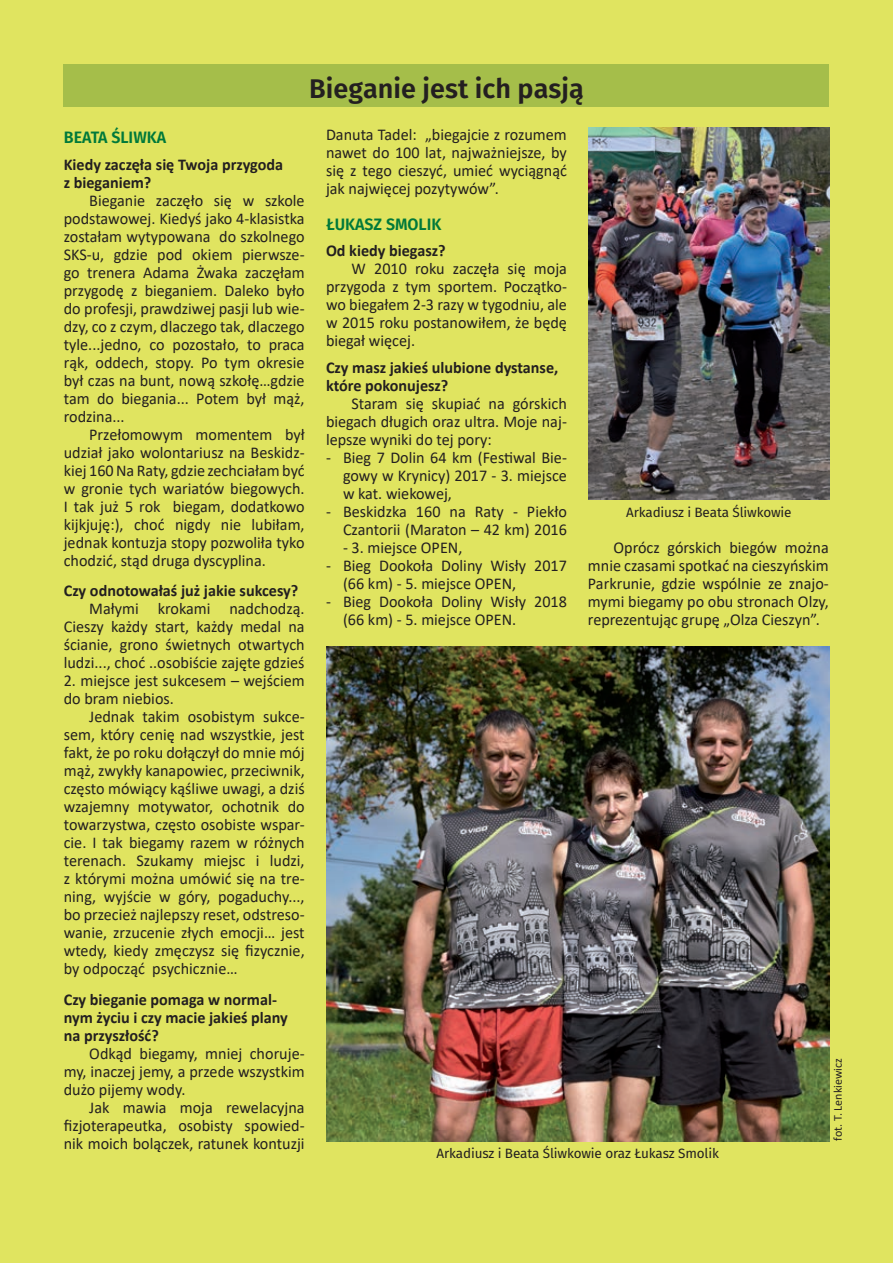
<style>
.page{position:relative;width:893px;height:1263px;background:#e0e460}
.page>*{position:absolute;margin:0;border:0;box-sizing:border-box;transform-origin:0 0}
.t1{font:600 27px "Fira Sans";color:#231f20}
.t2{font:16.5px/18px "Calibri";color:#231f20;text-align:justify}
.t3{font:700 16.5px/18px "Calibri";color:#231f20}
.t4{font:600 16.5px "Fira Sans";color:#00793a}
.t5{font:13.5px "Fira Sans";letter-spacing:-.01em;color:#231f20}
.t6{font:12px "Calibri";color:#231f20}
</style>
<div class="page">
<div style="left:64px;top:64px;width:765px;height:42px;background:#a5be4a"></div>
<img style="left:588px;top:128px;width:241px;height:372px">
<img style="left:326px;top:646px;width:503px;height:496px">
<h1 class="t1" style="left:309px;top:66px;width:276px">Bieganie jest ich pasją</h1>
<p class="t4" style="left:64px;top:124px;width:104px">BEATA ŚLIWKA</p>
<p class="t3" style="left:64px;top:155px;width:221px">Kiedy zaczęła się Twoja przygoda z bieganiem?</p>
<p class="t2" style="left:64px;top:191px;width:242px;text-indent:26px">Bieganie zaczęło się w szkole podstawowej. Kiedyś jako 4-klasistka zostałam wytypowana do szkolnego SKS-u, gdzie pod okiem pierwsze&shy;go trenera Adama Żwaka zaczęłam przygodę z bieganiem. Daleko było do profesji, prawdziwej pasji lub wie&shy;dzy, co z czym, dlaczego tak, dlaczego tyle...jedno, co pozostało, to praca rąk, oddech, stopy. Po tym okresie był czas na bunt, nową szkołę…gdzie tam do biegania... Potem był mąż, rodzina...</p>
<p class="t2" style="left:64px;top:425px;width:242px;text-indent:26px">Przełomowym momentem był udział jako wolontariusz na Beskidz&shy;kiej 160 Na Raty, gdzie zechciałam być w gronie tych wariatów biegowych.<br>I tak już 5 rok biegam, dodatkowo kijkjuję:), choć nigdy nie lubiłam, jednak kontuzja stopy pozwoliła tyko chodzić, stąd druga dyscyplina.</p>
<p class="t3" style="left:64px;top:582px;width:236px">Czy odnotowałaś już jakie sukcesy?</p>
<p class="t2" style="left:64px;top:599px;width:242px;text-indent:26px">Małymi krokami nadchodzą.<br>Cieszy każdy start, każdy medal na ścianie, grono świetnych otwartych ludzi..., choć ..osobiście zajęte gdzieś</p>
<p class="t2" style="left:64px;top:671px;width:242px">2. miejsce jest sukcesem – wejściem do bram niebios.</p>
<p class="t2" style="left:64px;top:707px;width:242px;text-indent:26px">Jednak takim osobistym sukce&shy;sem, który cenię nad wszystkie, jest fakt, że po roku dołączył do mnie mój mąż, zwykły kanapowiec, przeciwnik, często mówiący kąśliwe uwagi, a dziś wzajemny motywator, ochotnik do towarzystwa, często osobiste wspar&shy;cie. I tak biegamy razem w różnych terenach. Szukamy miejsc i ludzi, z którymi można umówić się na tre&shy;ning, wyjście w góry, pogaduchy..., bo przecież najlepszy reset, odstreso&shy;wanie, zrzucenie złych emocji… jest wtedy, kiedy zmęczysz się fizycznie, by odpocząć psychicznie…</p>
<p class="t3" style="left:64px;top:990px;width:226px">Czy bieganie pomaga w normal&shy;nym życiu i czy macie jakieś plany na przyszłość?</p>
<p class="t2" style="left:64px;top:1044px;width:242px;text-indent:26px">Odkąd biegamy, mniej choruje&shy;my, inaczej jemy, a przede wszystkim dużo pijemy wody.</p>
<p class="t2" style="left:64px;top:1098px;width:242px;text-indent:26px">Jak mawia moja rewelacyjna fizjoterapeutka, osobisty spowied&shy;nik moich bolączek, ratunek kontuzji</p>
<p class="t2" style="left:326px;top:125px;width:242px">Danuta Tadel: „biegajcie z rozumem nawet do 100 lat, najważniejsze, by się z tego cieszyć, umieć wyciągnąć jak najwięcej pozytywów”.</p>
<p class="t4" style="left:326px;top:211px;width:117px">ŁUKASZ SMOLIK</p>
<p class="t3" style="left:326px;top:242px;width:121px">Od kiedy biegasz?</p>
<p class="t2" style="left:326px;top:260px;width:242px;text-indent:26px">W 2010 roku zaczęła się moja przygoda z tym sportem. Początko&shy;wo biegałem 2-3 razy w tygodniu, ale w 2015 roku postanowiłem, że będę biegał więcej.</p>
<p class="t3" style="left:326px;top:358px;width:234px">Czy masz jakieś ulubione dystanse, które pokonujesz?</p>
<p class="t2" style="left:326px;top:394px;width:242px;text-indent:26px">Staram się skupiać na górskich biegach długich oraz ultra. Moje naj&shy;lepsze wyniki do tej pory:</p>
<p class="t2" style="left:343px;top:448px;width:225px;text-indent:-17px">- Bieg 7 Dolin 64 km (Festiwal Bie&shy;gowy w Krynicy) 2017 - 3. miejsce w kat. wiekowej,</p>
<p class="t2" style="left:326px;top:502px;width:242px;text-align:right">- Beskidzka 160 na Raty - Piekło<br>Czantorii (Maraton – 42 km) 2016</p>
<p class="t2" style="left:343px;top:538px;width:121px">- 3. miejsce OPEN,</p>
<p class="t2" style="left:343px;top:556px;width:225px;text-indent:-17px">- Bieg Dookoła Doliny Wisły 2017 (66 km) - 5. miejsce OPEN,</p>
<p class="t2" style="left:343px;top:592px;width:225px;text-indent:-17px">- Bieg Dookoła Doliny Wisły 2018 (66 km) - 5. miejsce OPEN.</p>
<p class="t5" style="left:626px;top:502px;width:167px">Arkadiusz i Beata Śliwkowie</p>
<p class="t2" style="left:588px;top:538px;width:242px;text-indent:26px">Oprócz górskich biegów można mnie czasami spotkać na cieszyńskim Parkrunie, gdzie wspólnie ze znajo&shy;mymi biegamy po obu stronach Olzy, reprezentując grupę „Olza Cieszyn”.</p>
<p class="t6" style="left:829px;top:1140px;width:84px;rotate:-90deg">fot. T. Lenkiewicz</p>
<p class="t5" style="left:436px;top:1142px;width:284px">Arkadiusz i Beata Śliwkowie oraz Łukasz Smolik</p>
</div>
